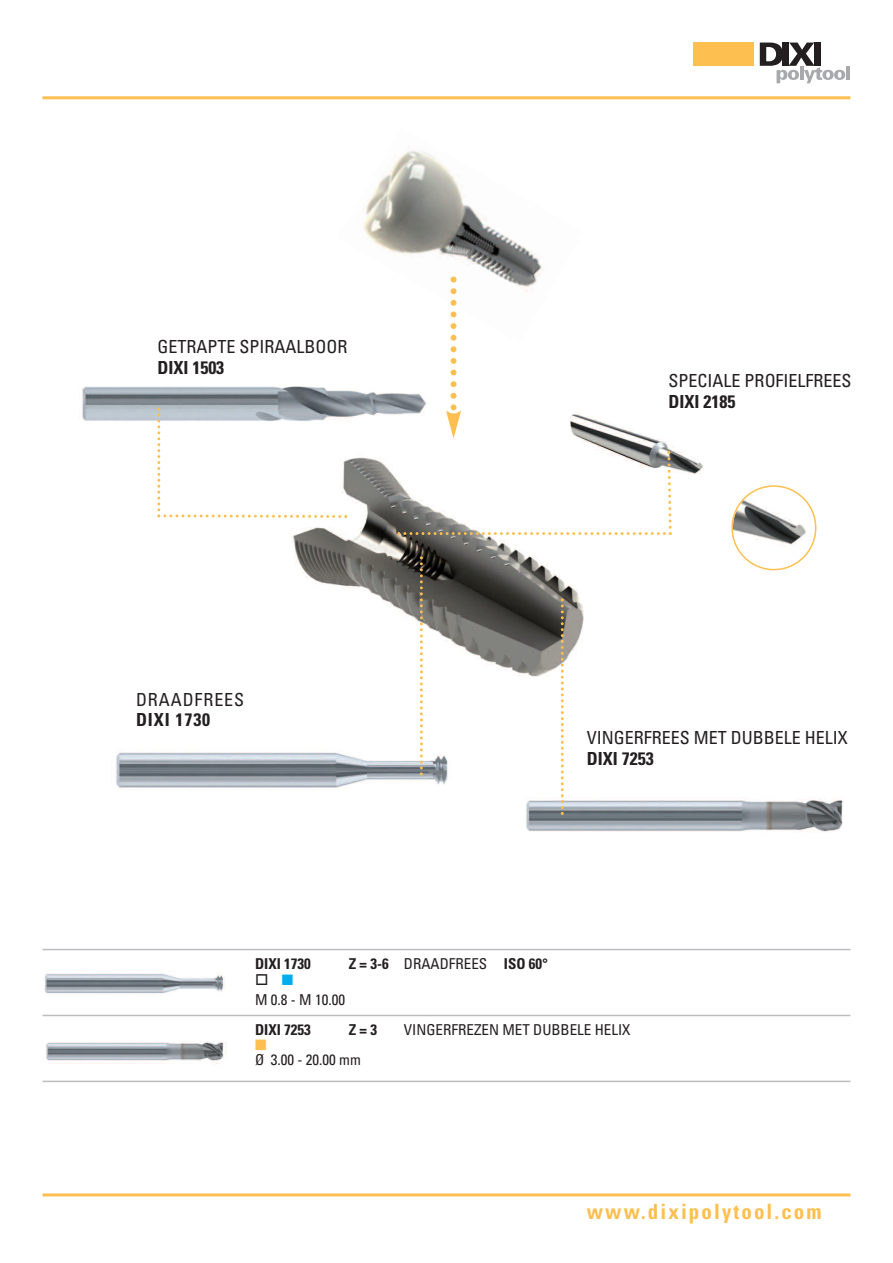
<style>
.page{position:relative;width:893px;height:1263px;background:#fff}
.page>*{position:absolute;margin:0;border:0;box-sizing:border-box;transform-origin:0 0}
.t1{font:700 condensed 21px "Univers";letter-spacing:.1em;color:#fdbf4f}
.t2{font:condensed 18px "Univers";color:#231f20}
.t3{font:700 condensed 18px "Univers";color:#231f20}
.t4{font:condensed 18px "Univers";letter-spacing:.05em;color:#231f20}
.t5{font:700 condensed 18px "Univers";letter-spacing:.05em;color:#231f20}
.t6{font:condensed 15px "Univers";color:#231f20}
.t7{font:700 condensed 15px "Univers";color:#231f20}
.t8{font:15px "Zapf Dingbats ITC";color:#fdbf4f}
.s1{font-weight:400}
</style>
<div class="page">
<hr style="left:43px;top:96px;width:807px;height:3px;background:#fdbf4f">
<hr style="left:43px;top:1193px;width:807px;height:3px;background:#fdbf4f">
<img style="left:82px;top:386px;width:345px;height:35px">
<img style="left:290px;top:438px;width:294px;height:293px">
<svg style="left:156px;top:408px;width:191px;height:111px"></svg>
<img style="left:519px;top:411px;width:185px;height:63px">
<svg style="left:397px;top:451px;width:276px;height:86px"></svg>
<svg style="left:731px;top:485px;width:85px;height:85px"></svg>
<img style="left:526px;top:783px;width:317px;height:49px">
<img style="left:363px;top:150px;width:181px;height:142px">
<svg style="left:561px;top:598px;width:3px;height:217px"></svg>
<img style="left:116px;top:727px;width:336px;height:62px">
<svg style="left:420px;top:556px;width:3px;height:219px"></svg>
<svg style="left:446px;top:277px;width:15px;height:161px"></svg>
<hr style="left:43px;top:949px;width:807px;height:1px;background:#bcbdc0">
<hr style="left:43px;top:1015px;width:807px;height:1px;background:#bcbdc0">
<hr style="left:43px;top:1081px;width:807px;height:1px;background:#bcbdc0">
<img style="left:44px;top:973px;width:181px;height:21px">
<img style="left:46px;top:1041px;width:181px;height:24px">
<svg style="left:760px;top:43px;width:85px;height:40px"></svg>
<hr style="left:846px;top:66px;width:4px;height:14px;background:#a8a9ad">
<div style="left:693px;top:43px;width:61px;height:23px;background:#fdbf4f"></div>
<p class="t2" style="left:157px;top:340px;width:192px">GETRAPTE SPIRAALBOOR</p>
<p class="t3" style="left:157px;top:361px;width:68px">DIXI 1503</p>
<p class="t4" style="left:136px;top:693px;width:110px">DRAADFREES</p>
<p class="t5" style="left:136px;top:713px;width:76px">DIXI 1730</p>
<p class="t2" style="left:669px;top:374px;width:185px">SPECIALE PROFIELFREES</p>
<p class="t3" style="left:669px;top:395px;width:68px">DIXI 2185</p>
<p class="t2" style="left:587px;top:731px;width:262px">VINGERFREES MET DUBBELE HELIX</p>
<p class="t3" style="left:587px;top:752px;width:68px">DIXI 7253</p>
<p class="t7" style="left:255px;top:958px;width:57px">DIXI 1730</p>
<p class="t7" style="left:349px;top:958px;width:201px">Z = 3-6 <span class="s1">DRAADFREES</span> ISO 60°</p>
<p class="t6" style="left:255px;top:994px;width:91px">M 0.8 - M 10.00</p>
<p class="t7" style="left:255px;top:1024px;width:57px">DIXI 7253</p>
<p class="t7" style="left:349px;top:1024px;width:30px">Z=3</p>
<p class="t6" style="left:404px;top:1024px;width:228px">VINGERFREZEN MET DUBBELE HELIX</p>
<p class="t8" style="left:255px;top:1036px;width:13px">■</p>
<p class="t6" style="left:255px;top:1054px;width:107px">Ø 3.00 - 20.00 mm</p>
<p class="t1" style="left:587px;top:1203px;width:236px">www.dixipolytool.com</p>
</div>
